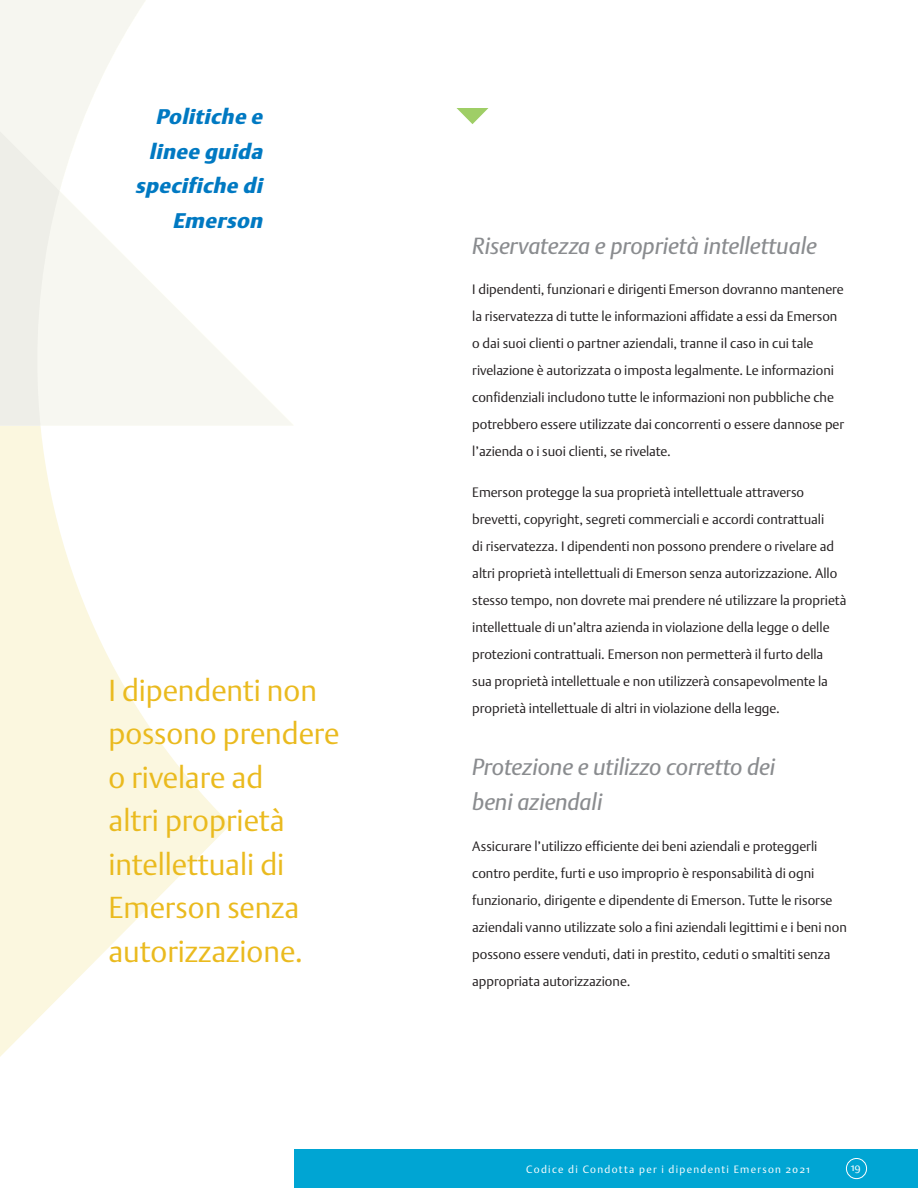
<style>
.page{position:relative;width:918px;height:1188px;background:#fff}
.page>*{position:absolute;margin:0;border:0;box-sizing:border-box;transform-origin:0 0}
.t1{font:300 30px/43.5px "DTL Argo ST";color:#eaba1e}
.t2{font:italic 23.1px/35.2px "DTL Argo ST";letter-spacing:-.005em;color:#8a8c8f}
.t3{font:italic 900 21px/34.5px "DTL Argo ST";color:#0079c2;text-align:right}
.t4{font:300 13.5px/27px "DTL Argo ST";color:#231f20}
.t5{font:300 10.8px "DTL Argo ST";color:#fff}
.t6{font:300 10.5px "DTL Argo ST";letter-spacing:.125em;color:#fff}
</style>
<div class="page">
<svg style="left:457px;top:108px;width:31px;height:16px"></svg>
<div style="left:294px;top:1149px;width:624px;height:39px;background:#00a5d3"></div>
<div style="left:846px;top:1158px;width:21px;height:21px;border:1px solid #fff;border-radius:50%"></div>
<svg style="left:0;top:426px;width:231px;height:631px"></svg>
<div style="left:0;top:0;width:294px;height:426px;background:linear-gradient(to right,#f3f3ed,#fff)"></div>
<h3 class="t3" style="left:135px;top:99px;width:134px">Politiche e linee guida specifiche di<br>Emerson</h3>
<h1 class="t1" style="left:109px;top:668px;width:233px">I dipendenti non possono prendere o rivelare ad<br>altri proprietà intellettuali di<br>Emerson senza autorizzazione.</h1>
<h2 class="t2" style="left:472px;top:228px;width:346px">Riservatezza e proprietà intellettuale</h2>
<p class="t4" style="left:472px;top:276px;width:373px">I dipendenti, funzionari e dirigenti Emerson dovranno mantenere la riservatezza di tutte le informazioni affidate a essi da Emerson o dai suoi clienti o partner aziendali, tranne il caso in cui tale rivelazione è autorizzata o imposta legalmente. Le informazioni confidenziali includono tutte le informazioni non pubbliche che potrebbero essere utilizzate dai concorrenti o essere dannose per l’azienda o i suoi clienti, se rivelate.</p>
<p class="t4" style="left:472px;top:478px;width:376px">Emerson protegge la sua proprietà intellettuale attraverso brevetti, copyright, segreti commerciali e accordi contrattuali<br>di riservatezza. I dipendenti non possono prendere o rivelare ad altri proprietà intellettuali di Emerson senza autorizzazione. Allo stesso tempo, non dovrete mai prendere né utilizzare la proprietà intellettuale di un’altra azienda in violazione della legge o delle protezioni contrattuali. Emerson non permetterà il furto della<br>sua proprietà intellettuale e non utilizzerà consapevolmente la proprietà intellettuale di altri in violazione della legge.</p>
<h2 class="t2" style="left:472px;top:749px;width:304px">Protezione e utilizzo corretto dei beni aziendali</h2>
<p class="t4" style="left:472px;top:832px;width:376px">Assicurare l’utilizzo efficiente dei beni aziendali e proteggerli contro perdite, furti e uso improprio è responsabilità di ogni funzionario, dirigente e dipendente di Emerson. Tutte le risorse aziendali vanno utilizzate solo a fini aziendali legittimi e i beni non possono essere venduti, dati in prestito, ceduti o smaltiti senza appropriata autorizzazione.</p>
<p class="t6" style="left:526px;top:1163px;width:285px">Codice di Condotta per i dipendenti Emerson 2021</p>
<p class="t5" style="left:851px;top:1161px;width:11px">19</p>
</div>
